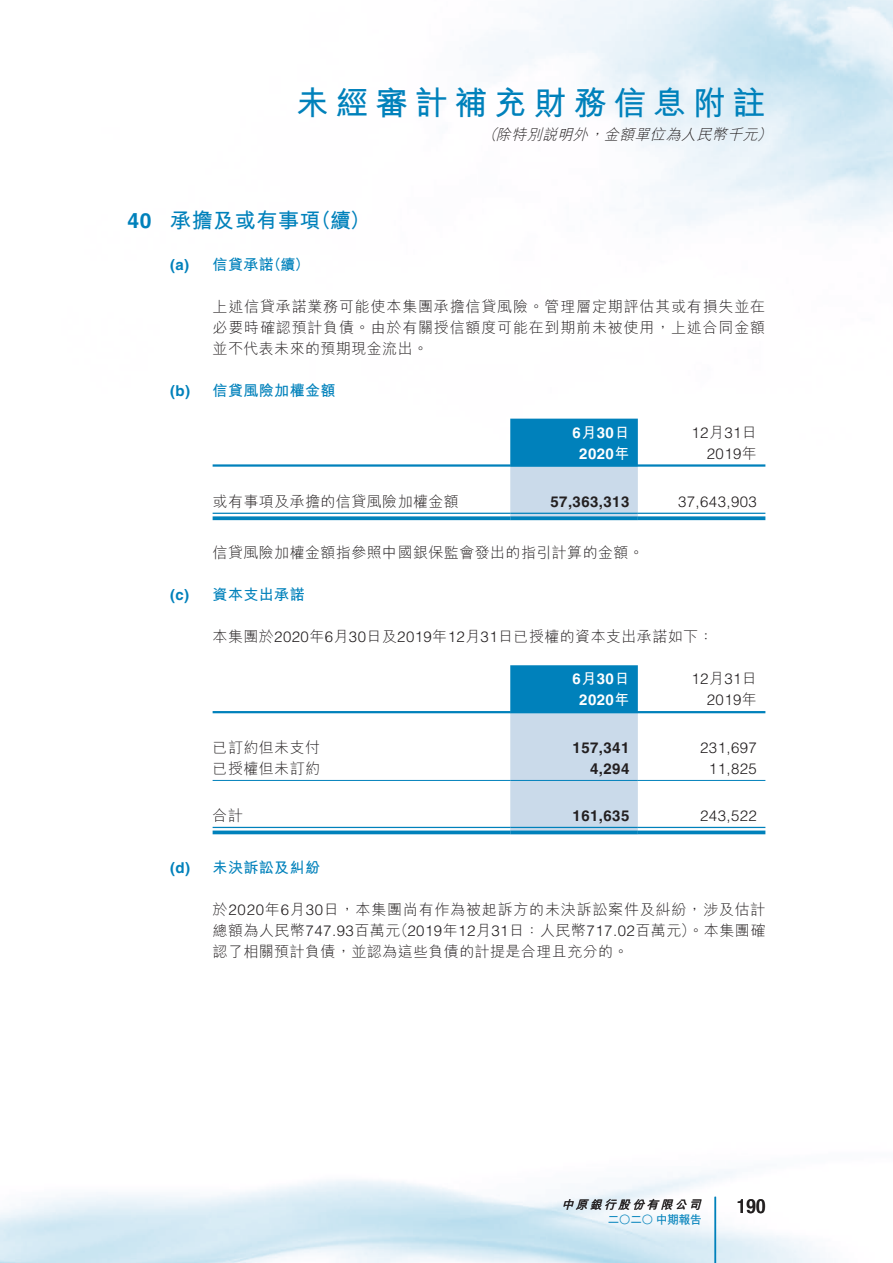
<style>
.page{position:relative;width:893px;height:1263px;background:#fff}
.page>*{position:absolute;margin:0;border:0;box-sizing:border-box;transform-origin:0 0}
.t1{font:700 33px "M Hei HK";letter-spacing:.205em;color:#0081bb}
.t2{font:700 21px "M Hei HK";letter-spacing:.03em;color:#0081bb}
.t3{font:700 21px "Helvetica LT Std";color:#0081bb}
.t4{font:500 condensed 19.5px "Helvetica Neue LT Pro";color:#231f20}
.t5{font:300 15px/21px "M Hei HK";letter-spacing:.03em;color:#231f20;text-align:justify}
.t6{font:300 15px/21px "M Hei HK";letter-spacing:.055em;color:#231f20;text-align:right}
.t7{font:300 15px/21px "Helvetica LT Std";letter-spacing:.03em;color:#231f20;text-align:right}
.t8{font:700 15px "Helvetica LT Std";letter-spacing:.03em;color:#231f20}
.t9{font:700 15px "M Hei HK";letter-spacing:.03em;color:#0081bb}
.t10{font:700 15px/21px "Helvetica LT Std";letter-spacing:.03em;color:#fff;text-align:center}
.t11{font:italic 300 15px "M Hei HK";color:#231f20}
.t12{font:700 15px "Helvetica LT Std";color:#0081bb}
.t13{font:italic 700 12px "M Hei HK";color:#231f20}
.t14{font:700 12px "M Hei HK";color:#0081bb}
.s1{font-family:"M Hei HK"}
.s2{font-family:"Helvetica LT Std"}
</style>
<div class="page">
<img style="left:0;top:0;width:893px;height:1263px">
<hr style="left:715px;top:1197px;width:1px;height:66px;background:#0081bb">
<svg style="left:510px;top:419px;width:128px;height:97px"></svg>
<hr style="left:213px;top:464px;width:297px;height:3px;background:#0081bb">
<hr style="left:510px;top:464px;width:128px;height:3px;background:#0081bb">
<hr style="left:638px;top:464px;width:127px;height:3px;background:#0081bb">
<hr style="left:213px;top:513px;width:297px;height:1px;background:#0081bb">
<svg style="left:213px;top:516px;width:297px;height:4px"></svg>
<hr style="left:510px;top:513px;width:128px;height:1px;background:#0081bb">
<svg style="left:510px;top:516px;width:128px;height:4px"></svg>
<hr style="left:638px;top:513px;width:127px;height:1px;background:#0081bb">
<svg style="left:638px;top:516px;width:127px;height:4px"></svg>
<svg style="left:510px;top:665px;width:128px;height:165px"></svg>
<hr style="left:213px;top:711px;width:297px;height:2px;background:#0081bb">
<hr style="left:510px;top:711px;width:128px;height:2px;background:#0081bb">
<hr style="left:638px;top:711px;width:127px;height:2px;background:#0081bb">
<hr style="left:213px;top:780px;width:297px;height:1px;background:#0081bb">
<hr style="left:510px;top:780px;width:128px;height:1px;background:#0081bb">
<hr style="left:638px;top:780px;width:127px;height:1px;background:#0081bb">
<hr style="left:213px;top:827px;width:297px;height:1px;background:#0081bb">
<svg style="left:213px;top:830px;width:297px;height:4px"></svg>
<hr style="left:510px;top:827px;width:128px;height:1px;background:#0081bb">
<svg style="left:510px;top:830px;width:128px;height:4px"></svg>
<hr style="left:638px;top:827px;width:127px;height:1px;background:#0081bb">
<svg style="left:638px;top:830px;width:127px;height:4px"></svg>
<h1 class="t1" style="left:296px;top:78px;width:471px">未經審計補充財務信息附註</h1>
<p class="t11" style="left:756px;top:127px;width:20px">(</p>
<p class="t11" style="left:482px;top:127px;width:20px">（</p>
<p class="t11" style="left:604px;top:127px;width:159px">金額單位為人民幣千元</p>
<p class="t11" style="left:496px;top:127px;width:98px">除特別說明外</p>
<p class="t11" style="left:588px;top:127px;width:20px">，</p>
<h2 class="t3" style="left:128px;top:207px;width:25px">40</h2>
<h2 class="t2" style="left:170px;top:205px;width:152px">承擔及或有事項</h2>
<h2 class="t2" style="left:310px;top:205px;width:62px">（續(</h2>
<p class="t12" style="left:170px;top:255px;width:21px">a( )</p>
<p class="t12" style="left:170px;top:381px;width:21px">b( )</p>
<p class="t12" style="left:170px;top:586px;width:21px">c( )</p>
<p class="t12" style="left:170px;top:858px;width:21px">d( )</p>
<p class="t9" style="left:213px;top:253px;width:63px">信貸承諾</p>
<p class="t9" style="left:267px;top:253px;width:44px">（續(</p>
<p class="t5" style="left:213px;top:295px;width:554px">上述信貸承諾業務可能使本集團承擔信貸風險。管理層定期評估其或有損失並在必要時確認預計負債。由於有關授信額度可能在到期前未被使用，上述合同金額並不代表未來的預期現金流出。</p>
<p class="t9" style="left:213px;top:379px;width:124px">信貸風險加權金額</p>
<p class="t10" style="left:573px;top:422px;width:58px"><span class="s1">月</span>6 30<span class="s1">日<br></span>2020<span class="s1">年</span></p>
<p class="t7" style="left:691px;top:422px;width:67px">12<span class="s1">月</span>31<span class="s1">日<br></span>2019<span class="s1">年</span></p>
<p class="t7" style="left:678px;top:491px;width:80px">37,643,903</p>
<p class="t5" style="left:213px;top:490px;width:248px">或有事項及承擔的信貸風險加權金額</p>
<p class="t5" style="left:213px;top:542px;width:433px">信貸風險加權金額指參照中國銀保監會發出的指引計算的金額。</p>
<p class="t9" style="left:213px;top:584px;width:94px">資本支出承諾</p>
<p class="t8" style="left:550px;top:492px;width:80px">57,363,313</p>
<p class="t5" style="left:213px;top:626px;width:502px">本集團於<span class="s2">2020</span>年 月<span class="s2">6 30</span>日及<span class="s2">2019</span>年<span class="s2">12</span>月<span class="s2">31</span>日已授權的資本支出承諾如下：</p>
<p class="t10" style="left:573px;top:668px;width:58px"><span class="s1">月</span>6 30<span class="s1">日<br></span>2020<span class="s1">年</span></p>
<p class="t7" style="left:691px;top:668px;width:67px">12<span class="s1">月</span>31<span class="s1">日<br></span>2019<span class="s1">年</span></p>
<p class="t7" style="left:700px;top:737px;width:58px">231,697</p>
<p class="t5" style="left:213px;top:737px;width:109px">已訂約但未支付</p>
<p class="t8" style="left:573px;top:739px;width:58px">157,341</p>
<p class="t5" style="left:213px;top:758px;width:109px">已授權但未訂約</p>
<p class="t5" style="left:213px;top:805px;width:32px">合計</p>
<p class="t9" style="left:213px;top:856px;width:109px">未決訴訟及糾紛</p>
<p class="t8" style="left:590px;top:760px;width:41px">4,294</p>
<p class="t8" style="left:573px;top:806px;width:58px">161,635</p>
<p class="t7" style="left:709px;top:758px;width:49px">11,825</p>
<p class="t7" style="left:700px;top:805px;width:58px">243,522</p>
<p class="t6" style="left:213px;top:898px;width:554px">於<span class="s2">2020</span>年<span class="s2">6</span>月<span class="s2">30</span>日，本集團尚有作為被起訴方的未決訴訟案件及糾紛，涉及估計（<span class="s2">2019</span>年<span class="s2">12</span>月<span class="s2">31</span>日：人民幣<span class="s2">717.02</span>百萬元）。本集團確</p>
<p class="t5" style="left:213px;top:919px;width:417px">總額為人民幣<span class="s2">747.93</span>百萬元<br>認了相關預計負債，並認為這些負債的計提是合理且充分的。</p>
<p class="t13" style="left:561px;top:1196px;width:145px">中原銀行股份有限公司</p>
<p class="t14" style="left:607px;top:1210px;width:96px">二○二○ 中期報告</p>
<h3 class="t4" style="left:737px;top:1194px;width:30px">190</h3>
</div>
